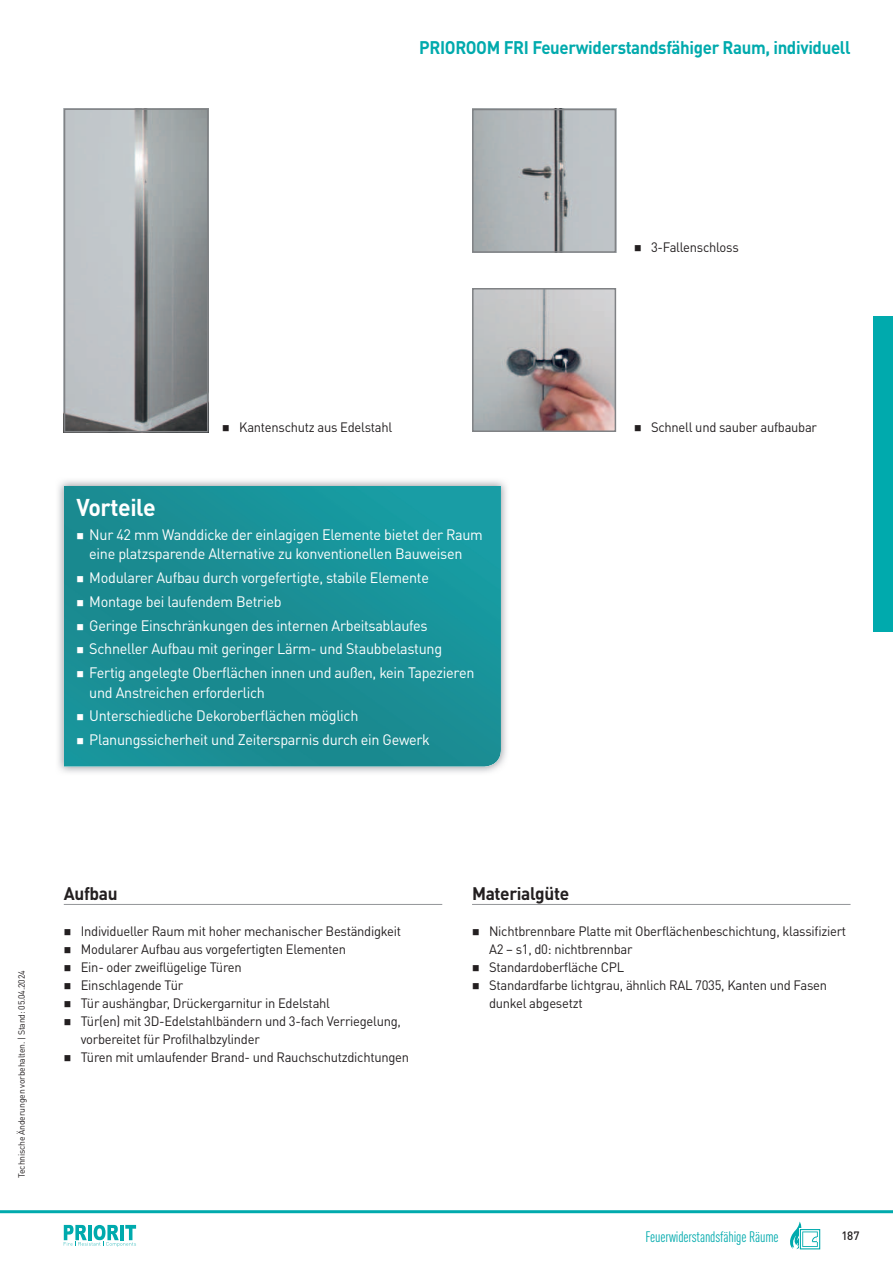
<style>
.page{position:relative;width:893px;height:1263px;background:#fff}
.page>*{position:absolute;margin:0;border:0;box-sizing:border-box;transform-origin:0 0}
.t1{font:700 24px "DINOT";letter-spacing:-.02em;color:#fff;scale:.96 1}
.t2{font:700 18.15px "DINOT";letter-spacing:-.02em;color:#00aaad;scale:.93 1}
.t3{font:700 18px "DINOT";letter-spacing:-.02em;color:#231f20;scale:.96 1}
.t4{font:15px/19.5px "DINOT";letter-spacing:-.02em;color:#fff;text-align:center;scale:.96 1}
.t5{font:condensed 15px "DINOT";letter-spacing:-.01em;color:#00aaad}
.t6{font:13.5px/18px "DINOT";letter-spacing:-.02em;color:#231f20;scale:.96 1}
.t7{font:500 12px "DINOT";color:#231f20;scale:.96 1}
.t8{font:9px "DINOT";letter-spacing:-.02em;color:#231f20;scale:.96 1}
</style>
<div class="page">
<img style="left:475px;top:112px;width:138px;height:138px">
<div style="left:472px;top:109px;width:144px;height:144px;border:2px solid #808285"></div>
<img style="left:67px;top:111px;width:138px;height:318px">
<div style="left:64px;top:108px;width:144px;height:324px;border:2px solid #808285"></div>
<img style="left:475px;top:291px;width:138px;height:138px">
<div style="left:472px;top:288px;width:144px;height:144px;border:2px solid #808285"></div>
<hr style="left:64px;top:904px;width:378px;height:1px;background:#939598">
<hr style="left:472px;top:904px;width:378px;height:1px;background:#939598">
<img style="left:58px;top:480px;width:449px;height:293px">
<img style="left:64px;top:486px;width:437px;height:281px">
<hr style="left:0;top:1210px;width:893px;height:3px;background:#00aaad">
<svg style="left:64px;top:1225px;width:72px;height:22px"></svg>
<svg style="left:799px;top:1229px;width:22px;height:21px"></svg>
<div style="left:800px;top:1229px;width:20px;height:20px;border:1px solid #00aaad"></div>
<svg style="left:790px;top:1222px;width:28px;height:27px"></svg>
<div style="left:874px;top:316px;width:19px;height:315px;background:#00aaad"></div>
<h2 class="t2" style="left:419px;top:41px;width:465px">PRIOROOM FRI Feuerwiderstandsfähiger Raum, individuell</h2>
<p class="t6" style="left:634px;top:239px;width:111px">■ 3-Fallenschloss</p>
<p class="t6" style="left:222px;top:419px;width:179px">■ Kantenschutz aus Edelstahl</p>
<p class="t6" style="left:634px;top:419px;width:192px">■ Schnell und sauber aufbaubar</p>
<h1 class="t1" style="left:77px;top:499px;width:84px">Vorteile</h1>
<p class="t4" style="left:77px;top:525px;width:425px">■ Nur 42 mm Wanddicke der einlagigen Elemente bietet der Raum eine platzsparende Alternative zu konventionellen Bauweisen</p>
<p class="t4" style="left:77px;top:569px;width:369px">■ Modularer Aufbau durch vorgefertigte, stabile Elemente</p>
<p class="t4" style="left:77px;top:592px;width:215px">■ Montage bei laufendem Betrieb</p>
<p class="t4" style="left:77px;top:616px;width:367px">■ Geringe Einschränkungen des internen Arbeitsablaufes</p>
<p class="t4" style="left:77px;top:640px;width:382px">■ Schneller Aufbau mit geringer Lärm- und Staubbelastung</p>
<p class="t4" style="left:89px;top:664px;width:403px;text-align:left;text-indent:-13px">■ Fertig angelegte Oberflächen innen und außen, kein Tapezieren und Anstreichen erforderlich</p>
<p class="t4" style="left:77px;top:707px;width:295px">■ Unterschiedliche Dekoroberflächen möglich</p>
<p class="t4" style="left:77px;top:731px;width:369px">■ Planungssicherheit und Zeitersparnis durch ein Gewerk</p>
<p class="t8" style="left:17px;top:1178px;width:217px;rotate:-90deg">Technische Änderungen vorbehalten. | Stand: 05.04.2024</p>
<h3 class="t3" style="left:64px;top:887px;width:58px">Aufbau</h3>
<h3 class="t3" style="left:472px;top:887px;width:103px">Materialgüte</h3>
<p class="t6" style="left:489px;top:923px;width:374px;text-indent:-17px">■ Nichtbrennbare Platte mit Oberflächenbeschichtung, klassifiziert<br>A2 – s1, d0: nichtbrennbar</p>
<p class="t6" style="left:472px;top:959px;width:160px">■ Standardoberfläche CPL</p>
<p class="t6" style="left:489px;top:977px;width:354px;text-indent:-17px">■ Standardfarbe lichtgrau, ähnlich RAL 7035, Kanten und Fasen dunkel abgesetzt</p>
<p class="t6" style="left:64px;top:923px;width:353px">■ Individueller Raum mit hoher mechanischer Beständigkeit</p>
<p class="t6" style="left:64px;top:941px;width:296px">■ Modularer Aufbau aus vorgefertigten Elementen</p>
<p class="t6" style="left:64px;top:959px;width:187px">■ Ein- oder zweiflügelige Türen</p>
<p class="t6" style="left:64px;top:977px;width:126px">■ Einschlagende Tür</p>
<p class="t6" style="left:64px;top:995px;width:279px">■ Tür aushängbar, Drückergarnitur in Edelstahl</p>
<p class="t6" style="left:81px;top:1013px;width:335px;text-indent:-17px">■ Tür(en) mit 3D-Edelstahlbändern und 3-fach Verriegelung, vorbereitet für Profilhalbzylinder</p>
<p class="t6" style="left:64px;top:1049px;width:361px">■ Türen mit umlaufender Brand- und Rauchschutzdichtungen</p>
<p class="t5" style="left:645px;top:1230px;width:135px">Feuerwiderstandsfähige Räume</p>
<p class="t7" style="left:841px;top:1231px;width:20px">187</p>
</div>
